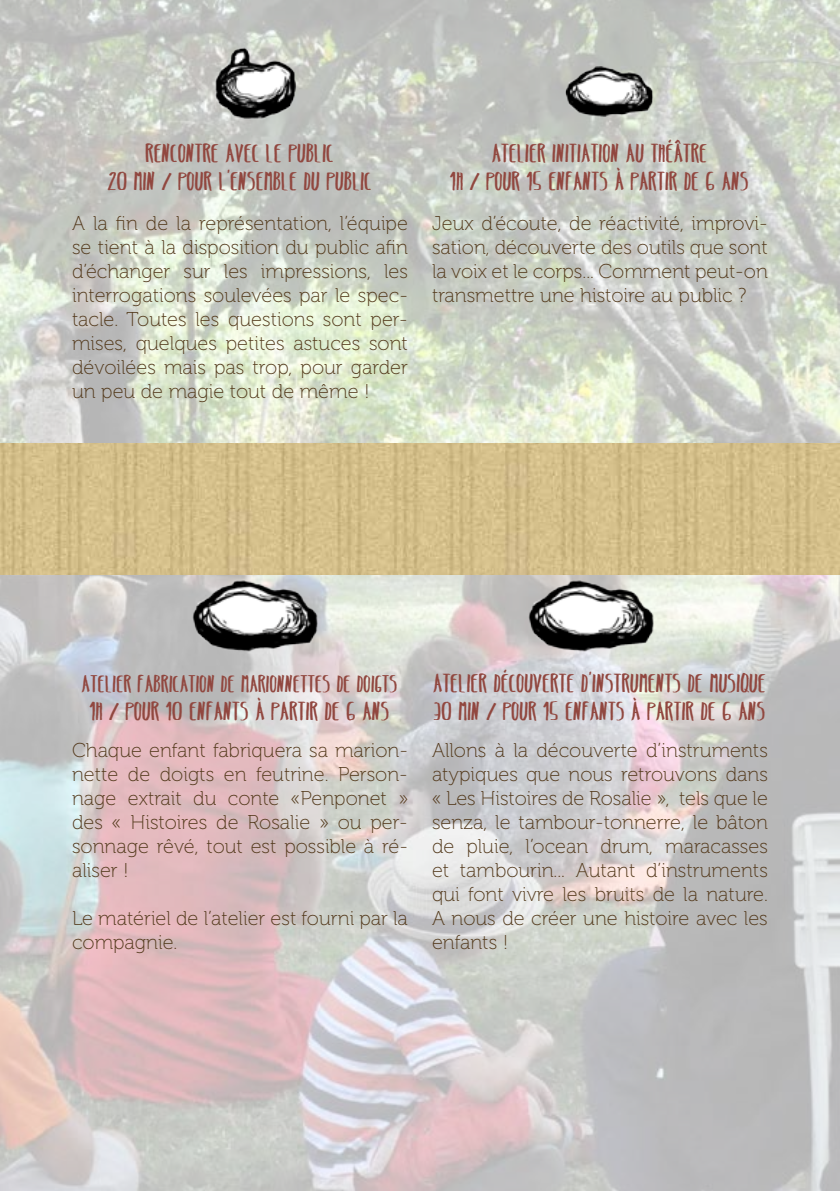
<style>
.page{position:relative;width:840px;height:1191px;background:#fff}
.page>*{position:absolute;margin:0;border:0;box-sizing:border-box;transform-origin:0 0}
.t1{font:700 26px/28px "Belta";color:#91473f;text-align:center}
.t2{font:700 24px "Belta";color:#91473f}
.t3{font:20px/24px "Museo 100";color:#52381a;text-align:justify}
</style>
<div class="page">
<img style="left:0;top:0;width:839px;height:1191px">
<img style="left:206px;top:43px;width:93px;height:80px">
<img style="left:562px;top:66px;width:99px;height:57px">
<img style="left:189px;top:579px;width:140px;height:81px">
<img style="left:524px;top:579px;width:141px;height:81px">
<img style="left:0;top:444px;width:839px;height:131px">
<h1 class="t1" style="left:108px;top:139px;width:266px">RENCONTRE AVEC LE PUBLIC<br>20 MIN / POUR L’ENSEMBLE DU PUBLIC</h1>
<h1 class="t1" style="left:450px;top:139px;width:300px">ATELIER INITIATION AU THÉÂTRE<br>1H / POUR 15 ENFANTS À PARTIR DE 6 ANS</h1>
<p class="t3" style="left:72px;top:212px;width:337px">A la fin de la représentation, l’équipe se tient à la disposition du public afin d’échanger sur les impressions, les interrogations soulevées par le spec&shy;tacle. Toutes les questions sont per&shy;mises, quelques petites astuces sont dévoilées mais pas trop, pour garder un peu de magie tout de même !</p>
<p class="t3" style="left:432px;top:212px;width:337px">Jeux d’écoute, de réactivité, improvi&shy;sation, découverte des outils que sont la voix et le corps... Comment peut-on transmettre une histoire au public ?</p>
<p class="t2" style="left:82px;top:670px;width:317px">ATELIER FABRICATION DE MARIONNETTES DE DOIGTS</p>
<h1 class="t1" style="left:90px;top:696px;width:301px">1H / POUR 10 ENFANTS À PARTIR DE 6 ANS</h1>
<p class="t3" style="left:72px;top:738px;width:337px">Chaque enfant fabriquera sa marion&shy;nette de doigts en feutrine. Person&shy;nage extrait du conte «Penponet » des « Histoires de Rosalie » ou per&shy;sonnage rêvé, tout est possible à ré&shy;aliser !</p>
<p class="t3" style="left:72px;top:906px;width:337px">Le matériel de l’atelier est fourni par la compagnie.</p>
<h1 class="t1" style="left:433px;top:668px;width:334px;text-align:left">ATELIER DÉCOUVERTE D’INSTRUMENTS DE MUSIQUE<br>30 MIN / POUR 15 ENFANTS À PARTIR DE 6 ANS</h1>
<p class="t3" style="left:432px;top:738px;width:337px">Allons à la découverte d’instruments atypiques que nous retrouvons dans « Les Histoires de Rosalie », tels que le senza, le tambour-tonnerre, le bâton de pluie, l’ocean drum, maracasses et tambourin... Autant d’instruments qui font vivre les bruits de la nature.<br>A nous de créer une histoire avec les enfants !</p>
</div>
